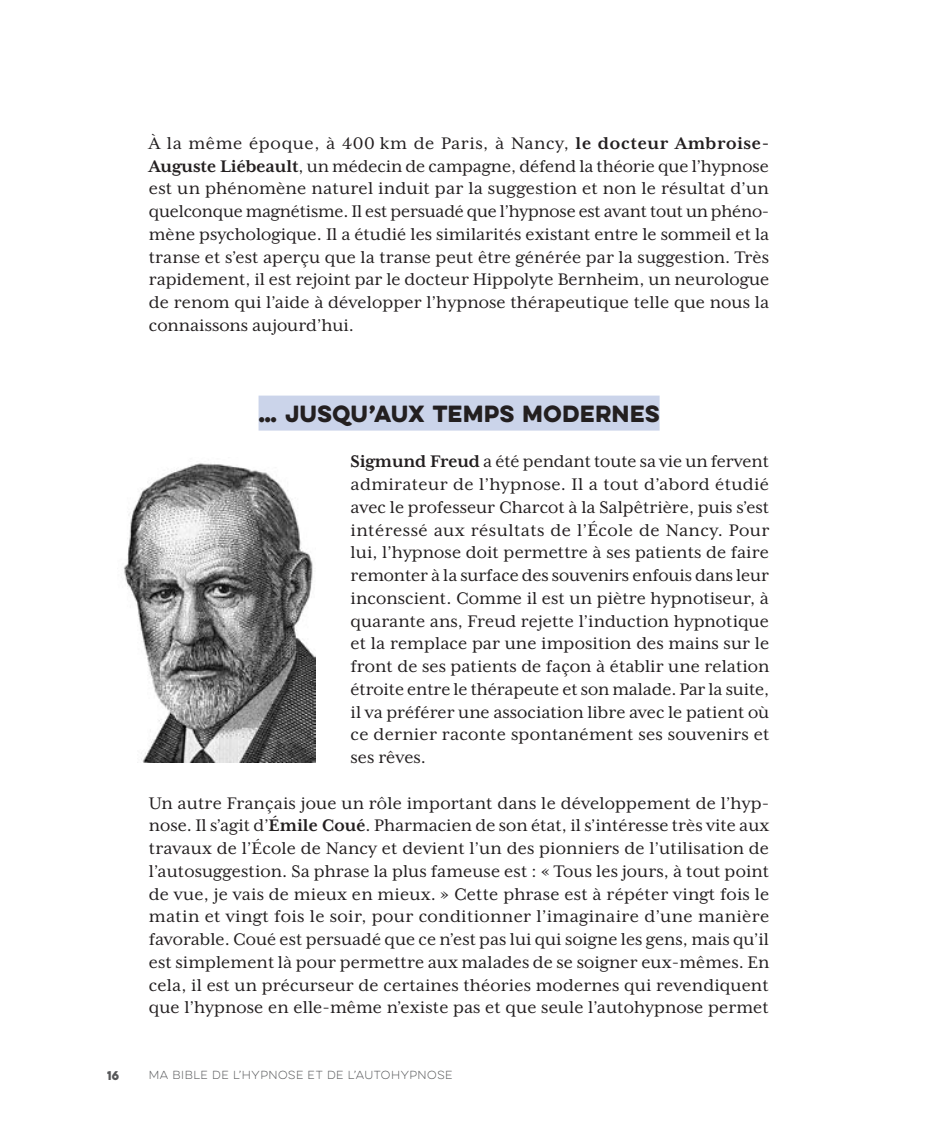
<style>
.page{position:relative;width:943px;height:1141px;background:#fff}
.page>*{position:absolute;margin:0;border:0;box-sizing:border-box;transform-origin:0 0}
.t1{font:21px "Eveleth Clean";letter-spacing:.03em;color:#231f20}
.t2{font:19.25px/22.8px "Mrs Eaves XL Serif OT";letter-spacing:.005em;color:#231f20;text-align:justify}
.t3{font:11.38px "Eveleth Clean";color:#57585a}
.t4{font:100 10.5px "Eveleth Clean";letter-spacing:.05em;color:#57585a}
.s1{font-weight:700}
</style>
<div class="page">
<div style="left:258px;top:396px;width:401px;height:35px;background:#cbd4ea"></div>
<img style="left:124px;top:463px;width:192px;height:300px">
<p class="t2" style="left:149px;top:132px;width:622px">À la même époque, à 400 km de Paris, à Nancy, <span class="s1">le docteur Ambroise-Auguste Liébeault</span>, un médecin de campagne, défend la théorie que l’hypnose est un phénomène naturel induit par la suggestion et non le résultat d’un quelconque magnétisme. Il est persuadé que l’hypnose est avant tout un phéno&shy;mène psychologique. Il a étudié les similarités existant entre le sommeil et la transe et s’est aperçu que la transe peut être générée par la suggestion. Très rapidement, il est rejoint par le docteur Hippolyte Bernheim , un neurologue de renom qui l’aide à développer l’hypnose thérapeutique telle que nous la connaissons aujourd’hui.</p>
<p class="t1" style="left:258px;top:397px;width:402px">… JUSQU’AUX TEMPS MODERNES</p>
<p class="t2" style="left:350px;top:450px;width:420px"><span class="s1">Sigmund Freud</span> a été pendant toute sa vie un fervent admirateur de l’hypnose. Il a tout d’abord étudié avec le professeur Charcot à la Salpêtrière, puis s’est intéressé aux résultats de l’École de Nancy. Pour lui, l’hypnose doit permettre à ses patients de faire remonter à la surface des souvenirs enfouis dans leur inconscient. Comme il est un piètre hypnotiseur, à quarante ans, Freud rejette l’induction hypnotique et la remplace par une imposition des mains sur le front de ses patients de façon à établir une relation étroite entre le thérapeute et son malade. Par la suite, il va préférer une association libre avec le patient où ce dernier raconte spontanément ses souvenirs et ses rêves.</p>
<p class="t2" style="left:149px;top:792px;width:622px">Un autre Français joue un rôle important dans le développement de l’hyp&shy;nose. Il s’agit d’<span class="s1">Émile Coué</span>. Pharmacien de son état, il s’intéresse très vite aux travaux de l’École de Nancy et devient l’un des pionniers de l’utilisation de l’autosuggestion. Sa phrase la plus fameuse est : « Tous les jours, à tout point de vue, je vais de mieux en mieux. » Cette phrase est à répéter vingt fois le matin et vingt fois le soir, pour conditionner l’imaginaire d’une manière favorable. Coué est persuadé que ce n’est pas lui qui soigne les gens, mais qu’il est simplement là pour permettre aux malades de se soigner eux-mêmes. En cela, il est un précurseur de certaines théories modernes qui revendiquent que l’hypnose en elle-même n’existe pas et que seule l’autohypnose permet</p>
<p class="t3" style="left:107px;top:1067px;width:13px">16</p>
<p class="t4" style="left:149px;top:1068px;width:305px">MA BIBLE DE L’HYPNOSE ET DE L’AUTOHYPNOSE</p>
</div>
